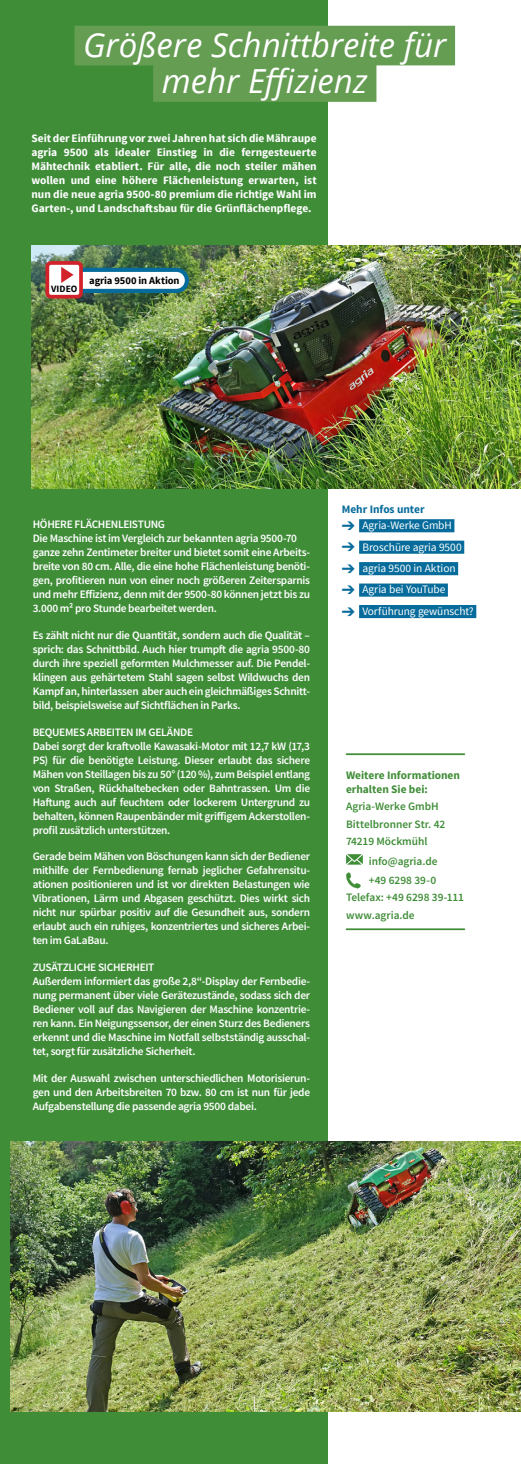
<style>
.page{position:relative;width:521px;height:1464px;background:#fff}
.page>*{position:absolute;margin:0;border:0;box-sizing:border-box;transform-origin:0 0}
.Überschrift_GROSS{font:italic 33.16px/36.4px "Open Sans";color:#fff;text-align:center}
._01_Fliesstext{font:600 11.38px/14px "Source Sans Pro";letter-spacing:-.03em;color:#fff;text-align:justify}
._01_Fliesstext-2{font:700 11.38px/14px "Source Sans Pro";color:#fff;text-align:justify}
._01_Fliesstext-3{font:600 11.38px/17.5px "Source Sans Pro";letter-spacing:-.005em;color:#408d38}
.t1{font:11.38px "Source Sans Pro";letter-spacing:-.005em;color:#fff}
._01_Fliesstext-4{font:700 11.38px/14px "Source Sans Pro";color:#408d38}
.t2{font:700 11.38px "Source Sans Pro";letter-spacing:-.005em;color:#076c9b}
._01_Copy_Source_Regu{font:700 10.5px "Source Sans Pro";letter-spacing:-.01em;color:#000}
._01_Copy_Source_Regu-2{font:700 9.62px "Source Sans Pro";letter-spacing:.005em;color:#000}
.s1{color:#076c9b}
</style>
<div class="page">
<div style="left:0;top:0;width:327px;height:1463px;background:#408d38"></div>
<svg style="left:346px;top:854px;width:17px;height:10px"></svg>
<svg style="left:346px;top:872px;width:15px;height:16px"></svg>
<hr style="left:346px;top:753px;width:118px;height:2px;background:#408d38">
<hr style="left:346px;top:928px;width:118px;height:2px;background:#408d38">
<div style="left:359px;top:519px;width:95px;height:13px;background:#076c9b"></div>
<div style="left:359px;top:540px;width:105px;height:14px;background:#076c9b"></div>
<div style="left:359px;top:562px;width:99px;height:13px;background:#076c9b"></div>
<div style="left:359px;top:583px;width:89px;height:13px;background:#076c9b"></div>
<div style="left:359px;top:605px;width:117px;height:13px;background:#076c9b"></div>
<img style="left:11px;top:1141px;width:510px;height:270px">
<img style="left:32px;top:246px;width:489px;height:243px">
<div style="left:75px;top:26px;width:380px;height:39px;background:#659d53"></div>
<div style="left:153px;top:62px;width:223px;height:40px;background:#659d53"></div>
<div style="left:57px;top:270px;width:130px;height:21px;background:#fff;border-radius:11px"></div>
<div style="left:55px;top:268px;width:134px;height:25px;border:4px solid #076c9b;border-radius:11px"></div>
<svg style="left:45px;top:261px;width:38px;height:37px"></svg>
<p class="Überschrift_GROSS" style="left:83px;top:26px;width:365px">Größere Schnittbreite für mehr Effizienz</p>
<p class="_01_Fliesstext-2" style="left:32px;top:131px;width:287px">Seit der Einführung vor zwei Jahren hat sich die Mähraupe agria 9500 als idealer Einstieg in die ferngesteuerte Mähtechnik etabliert. Für alle, die noch steiler mähen wollen und eine höhere Flächenleistung erwarten, ist nun die neue agria 9500-80 premium die richtige Wahl im Garten-, und Landschaftsbau für die Grünflächenpflege.</p>
<p class="_01_Copy_Source_Regu-2" style="left:51px;top:282px;width:28px">VIDEO</p>
<p class="_01_Copy_Source_Regu" style="left:89px;top:273px;width:92px">agria 9500 in Aktion</p>
<p class="_01_Fliesstext" style="left:33px;top:517px;width:134px">HÖHERE FLÄCHENLEISTUNG</p>
<p class="_01_Fliesstext" style="left:33px;top:531px;width:266px">Die Maschine ist im Vergleich zur bekannten agria 9500-70</p>
<p class="_01_Fliesstext" style="left:33px;top:545px;width:279px">ganze zehn Zentimeter breiter und bietet somit eine Arbeits&shy;breite von 80 cm. Alle, die eine hohe Flächenleistung benöti&shy;gen, profitieren nun von einer noch größeren Zeitersparnis und mehr Effizienz, denn mit der 9500-80 können jetzt bis zu 3.000 m² pro Stunde bearbeitet werden.</p>
<p class="_01_Fliesstext" style="left:33px;top:628px;width:279px">Es zählt nicht nur die Quantität, sondern auch die Qualität – sprich: das Schnittbild. Auch hier trumpft die agria 9500-80 durch ihre speziell geformten Mulchmesser auf. Die Pendel&shy;klingen aus gehärtetem Stahl sagen selbst Wildwuchs den Kampf an, hinterlassen aber auch ein gleichmäßiges Schnitt&shy;bild, beispielsweise auf Sichtflächen in Parks.</p>
<p class="_01_Fliesstext" style="left:33px;top:724px;width:162px">BEQUEMES ARBEITEN IM GELÄNDE</p>
<p class="_01_Fliesstext" style="left:33px;top:738px;width:279px">Dabei sorgt der kraftvolle Kawasaki-Motor mit 12,7 kW (17,3<br>PS) für die benötigte Leistung. Dieser erlaubt das sichere Mähen von Steillagen bis zu 50° (120 %), zum Beispiel entlang von Straßen, Rückhaltebecken oder Bahntrassen. Um die Haftung auch auf feuchtem oder lockerem Untergrund zu behalten, können Raupenbänder mit griffigem Ackerstollen&shy;profil zusätzlich unterstützen.</p>
<p class="_01_Fliesstext" style="left:33px;top:849px;width:279px">Gerade beim Mähen von Böschungen kann sich der Bediener mithilfe der Fernbedienung fernab jeglicher Gefahrensitu&shy;ationen positionieren und ist vor direkten Belastungen wie Vibrationen, Lärm und Abgasen geschützt. Dies wirkt sich nicht nur spürbar positiv auf die Gesundheit aus, sondern erlaubt auch ein ruhiges, konzentriertes und sicheres Arbei&shy;ten im GaLaBau.</p>
<p class="_01_Fliesstext" style="left:33px;top:960px;width:123px">ZUSÄTZLICHE SICHERHEIT</p>
<p class="_01_Fliesstext" style="left:33px;top:974px;width:279px">Außerdem informiert das große 2,8“-Display der Fernbedie&shy;nung permanent über viele Gerätezustände, sodass sich der Bediener voll auf das Navigieren der Maschine konzentrie&shy;ren kann. Ein Neigungssensor, der einen Sturz des Bedieners erkennt und die Maschine im Notfall selbstständig ausschal&shy;tet, sorgt für zusätzliche Sicherheit.</p>
<p class="_01_Fliesstext" style="left:33px;top:1070px;width:279px">Mit der Auswahl zwischen unterschiedlichen Motorisierun&shy;gen und den Arbeitsbreiten 70 bzw. 80 cm ist nun für jede Aufgabenstellung die passende agria 9500 dabei.</p>
<p class="t2" style="left:342px;top:501px;width:84px">Mehr Infos unter</p>
<p class="t1" style="left:342px;top:518px;width:112px"><span class="s1">➔</span> Agria-Werke GmbH</p>
<p class="t1" style="left:342px;top:540px;width:121px"><span class="s1">➔</span> Broschüre agria 9500</p>
<p class="t1" style="left:342px;top:561px;width:115px"><span class="s1">➔</span> agria 9500 in Aktion</p>
<p class="t1" style="left:342px;top:582px;width:105px"><span class="s1">➔</span> Agria bei YouTube</p>
<p class="t1" style="left:342px;top:604px;width:134px"><span class="s1">➔</span> Vorführung gewünscht?</p>
<p class="_01_Fliesstext-4" style="left:346px;top:768px;width:115px">Weitere Informationen erhalten Sie bei:</p>
<p class="_01_Fliesstext-3" style="left:346px;top:797px;width:94px">Agria-Werke GmbH</p>
<p class="_01_Fliesstext-3" style="left:346px;top:815px;width:101px">Bittelbronner Str. 42</p>
<p class="_01_Fliesstext-3" style="left:346px;top:832px;width:83px">74219 Möckmühl</p>
<p class="_01_Fliesstext-3" style="left:369px;top:852px;width:70px">info@agria.de</p>
<p class="_01_Fliesstext-3" style="left:369px;top:871px;width:69px">+49 6298 39-0</p>
<p class="_01_Fliesstext-3" style="left:346px;top:888px;width:119px">Telefax: +49 6298 39-111 www.agria.de</p>
</div>
